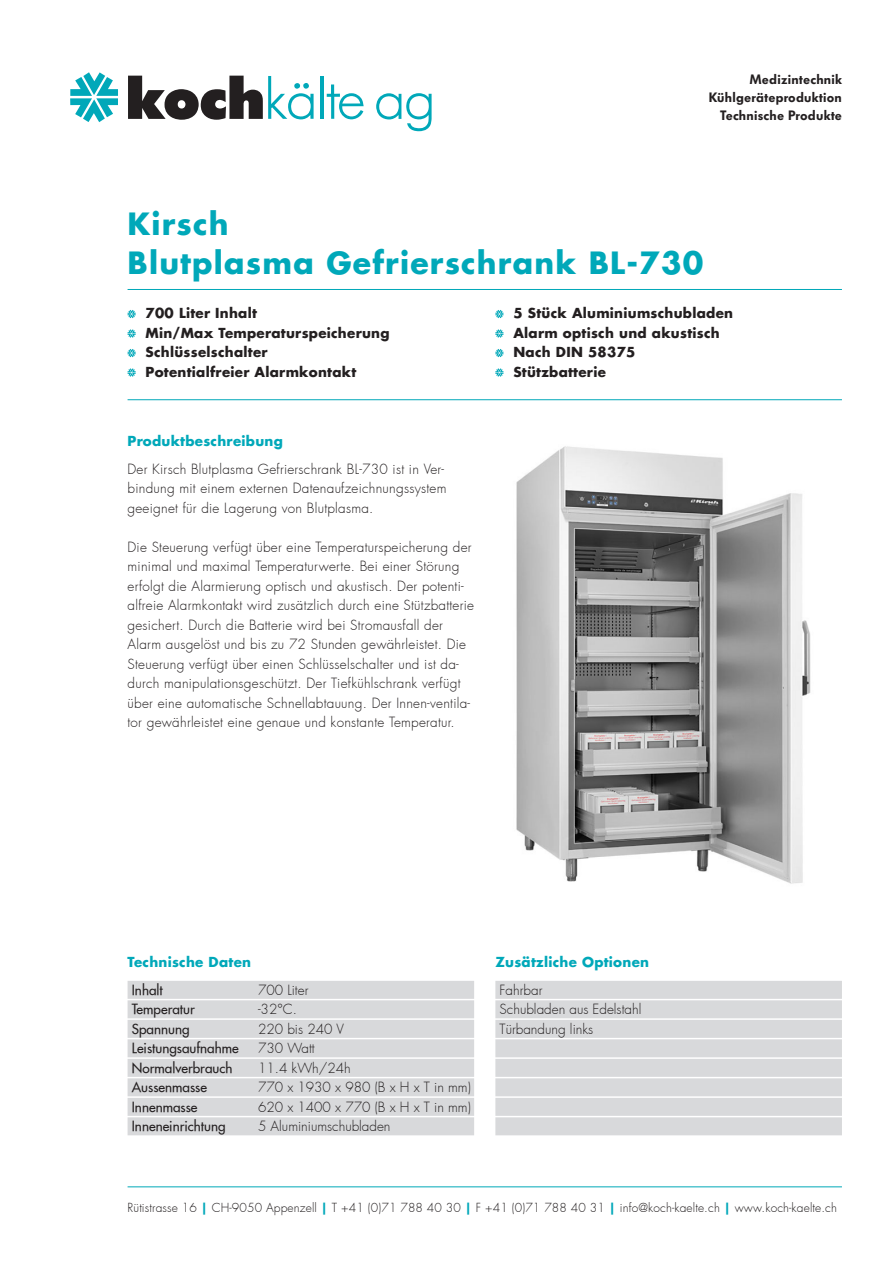
<style>
.page{position:relative;width:893px;height:1263px;background:#fff}
.page>*{position:absolute;margin:0;border:0;box-sizing:border-box;transform-origin:0 0}
.t1{font:700 30px/39px "Futura";letter-spacing:.04em;color:#00a8b9}
.t2{font:300 13.5px/19.5px "Futura";letter-spacing:.02em;color:#231f20}
.Aufzählung{font:700 13.5px "Futura";letter-spacing:.02em;color:#231f20}
.t3{font:300 13.5px/19.5px "Futura";color:#231f20}
.t4{font:500 13.5px "Futura";color:#231f20}
.t5{font:700 13.5px "Futura";letter-spacing:.02em;color:#00a8b9}
.t6{font:600 13.5px/18px "Futura BQ";letter-spacing:.02em;color:#231f20;text-align:right}
.t7{font:300 12px "Futura";letter-spacing:.01em;color:#231f20}
.s1{font-weight:700;color:#00a8b9}
</style>
<div class="page">
<img style="left:516px;top:446px;width:295px;height:438px">
<svg style="left:128px;top:310px;width:8px;height:8px"></svg>
<svg style="left:128px;top:329px;width:8px;height:9px"></svg>
<svg style="left:128px;top:349px;width:8px;height:8px"></svg>
<svg style="left:128px;top:368px;width:8px;height:9px"></svg>
<svg style="left:495px;top:310px;width:8px;height:8px"></svg>
<svg style="left:495px;top:329px;width:8px;height:9px"></svg>
<svg style="left:495px;top:349px;width:8px;height:8px"></svg>
<svg style="left:495px;top:368px;width:8px;height:9px"></svg>
<svg style="left:70px;top:72px;width:48px;height:50px"></svg>
<svg style="left:128px;top:76px;width:186px;height:44px"></svg>
<hr style="left:320px;top:76px;width:3px;height:43px;background:#00a8b9">
<svg style="left:327px;top:84px;width:37px;height:35px"></svg>
<svg style="left:376px;top:93px;width:56px;height:38px"></svg>
<hr style="left:128px;top:289px;width:714px;height:1px;background:#00a8b9">
<hr style="left:128px;top:399px;width:714px;height:1px;background:#00a8b9">
<hr style="left:128px;top:1186px;width:714px;height:1px;background:#00a8b9">
<div style="left:495px;top:981px;width:347px;height:18px;background:#d8d9db"></div>
<div style="left:495px;top:1000px;width:347px;height:18px;background:#d8d9db"></div>
<div style="left:495px;top:1020px;width:347px;height:18px;background:#d8d9db"></div>
<div style="left:495px;top:1039px;width:347px;height:18px;background:#d8d9db"></div>
<div style="left:495px;top:1059px;width:347px;height:18px;background:#d8d9db"></div>
<div style="left:495px;top:1078px;width:347px;height:18px;background:#d8d9db"></div>
<div style="left:495px;top:1098px;width:347px;height:18px;background:#d8d9db"></div>
<div style="left:495px;top:1117px;width:347px;height:18px;background:#d8d9db"></div>
<div style="left:128px;top:981px;width:346px;height:18px;background:#d8d9db"></div>
<div style="left:128px;top:1000px;width:346px;height:18px;background:#d8d9db"></div>
<div style="left:128px;top:1020px;width:346px;height:18px;background:#d8d9db"></div>
<div style="left:128px;top:1039px;width:346px;height:18px;background:#d8d9db"></div>
<div style="left:128px;top:1059px;width:346px;height:18px;background:#d8d9db"></div>
<div style="left:128px;top:1078px;width:346px;height:18px;background:#d8d9db"></div>
<div style="left:128px;top:1098px;width:346px;height:18px;background:#d8d9db"></div>
<div style="left:128px;top:1117px;width:346px;height:18px;background:#d8d9db"></div>
<p class="t6" style="left:709px;top:71px;width:135px">Medizintechnik<br>Kühlgeräteproduktion<br>Technische Produkte</p>
<h1 class="t1" style="left:128px;top:204px;width:577px">Kirsch<br>Blutplasma Gefrierschrank BL-730</h1>
<p class="Aufzählung" style="left:146px;top:304px;width:113px">700 Liter Inhalt</p>
<p class="Aufzählung" style="left:146px;top:324px;width:245px">Min/Max Temperaturspeicherung</p>
<p class="Aufzählung" style="left:146px;top:343px;width:124px">Schlüsselschalter</p>
<p class="Aufzählung" style="left:146px;top:363px;width:212px">Potentialfreier Alarmkontakt</p>
<p class="Aufzählung" style="left:513px;top:304px;width:221px">5 Stück Aluminiumschubladen</p>
<p class="Aufzählung" style="left:513px;top:324px;width:208px">Alarm optisch und akustisch</p>
<p class="Aufzählung" style="left:513px;top:343px;width:124px">Nach DIN 58375</p>
<p class="Aufzählung" style="left:513px;top:363px;width:94px">Stützbatterie</p>
<p class="t5" style="left:128px;top:432px;width:157px">Produktbeschreibung</p>
<p class="t2" style="left:128px;top:460px;width:321px">Der Kirsch Blutplasma Gefrierschrank BL-730 ist in Ver&shy;bindung mit einem externen Datenaufzeichnungssystem geeignet für die Lagerung von Blutplasma.</p>
<p class="t2" style="left:128px;top:538px;width:348px">Die Steuerung verfügt über eine Temperaturspeicherung der minimal und maximal Temperaturwerte. Bei einer Störung erfolgt die Alarmierung optisch und akustisch. Der potenti&shy;alfreie Alarmkontakt wird zusätzlich durch eine Stützbatterie gesichert. Durch die Batterie wird bei Stromausfall der Alarm ausgelöst und bis zu 72 Stunden gewährleistet. Die Steuerung verfügt über einen Schlüsselschalter und ist da&shy;durch manipulationsgeschützt. Der Tiefkühlschrank verfügt über eine automatische Schnellabtauung. Der Innen-ventila&shy;tor gewährleistet eine genaue und konstante Temperatur.</p>
<p class="t5" style="left:128px;top:953px;width:125px">Technische Daten</p>
<p class="t4" style="left:132px;top:981px;width:32px">Inhalt</p>
<p class="t3" style="left:258px;top:980px;width:52px">700 Liter</p>
<p class="t4" style="left:132px;top:1001px;width:64px">Temperatur</p>
<p class="t2" style="left:258px;top:1000px;width:40px">-32°C.</p>
<p class="t4" style="left:132px;top:1020px;width:59px">Spannung</p>
<p class="t3" style="left:258px;top:1019px;width:88px">220 bis 240 V</p>
<p class="t4" style="left:132px;top:1040px;width:108px">Leistungsaufnahme</p>
<p class="t2" style="left:258px;top:1039px;width:58px">730 Watt</p>
<p class="t4" style="left:132px;top:1059px;width:102px">Normalverbrauch</p>
<p class="t2" style="left:258px;top:1058px;width:94px">11.4 kWh/24h</p>
<p class="t4" style="left:132px;top:1079px;width:77px">Aussenmasse</p>
<p class="t3" style="left:258px;top:1078px;width:214px">770 x 1930 x 980 (B x H x T in mm)</p>
<p class="t4" style="left:132px;top:1098px;width:67px">Innenmasse</p>
<p class="t3" style="left:258px;top:1097px;width:214px">620 x 1400 x 770 (B x H x T in mm)</p>
<p class="t4" style="left:132px;top:1118px;width:95px">Inneneinrichtung</p>
<p class="t3" style="left:258px;top:1117px;width:134px">5 Aluminiumschubladen</p>
<p class="t5" style="left:495px;top:953px;width:155px">Zusätzliche Optionen</p>
<p class="t3" style="left:500px;top:980px;width:143px">Fahrbar<br>Schubladen aus Edelstahl<br>Türbandung links</p>
<p class="t7" style="left:128px;top:1200px;width:711px">Rütistrasse 16 <span class="s1">|</span> CH-9050 Appenzell <span class="s1">|</span> T +41 (0)71 788 40 30 <span class="s1">|</span> F +41 (0)71 788 40 31 <span class="s1">|</span> info@koch-kaelte.ch <span class="s1">|</span> www.koch-kaelte.ch</p>
</div>
